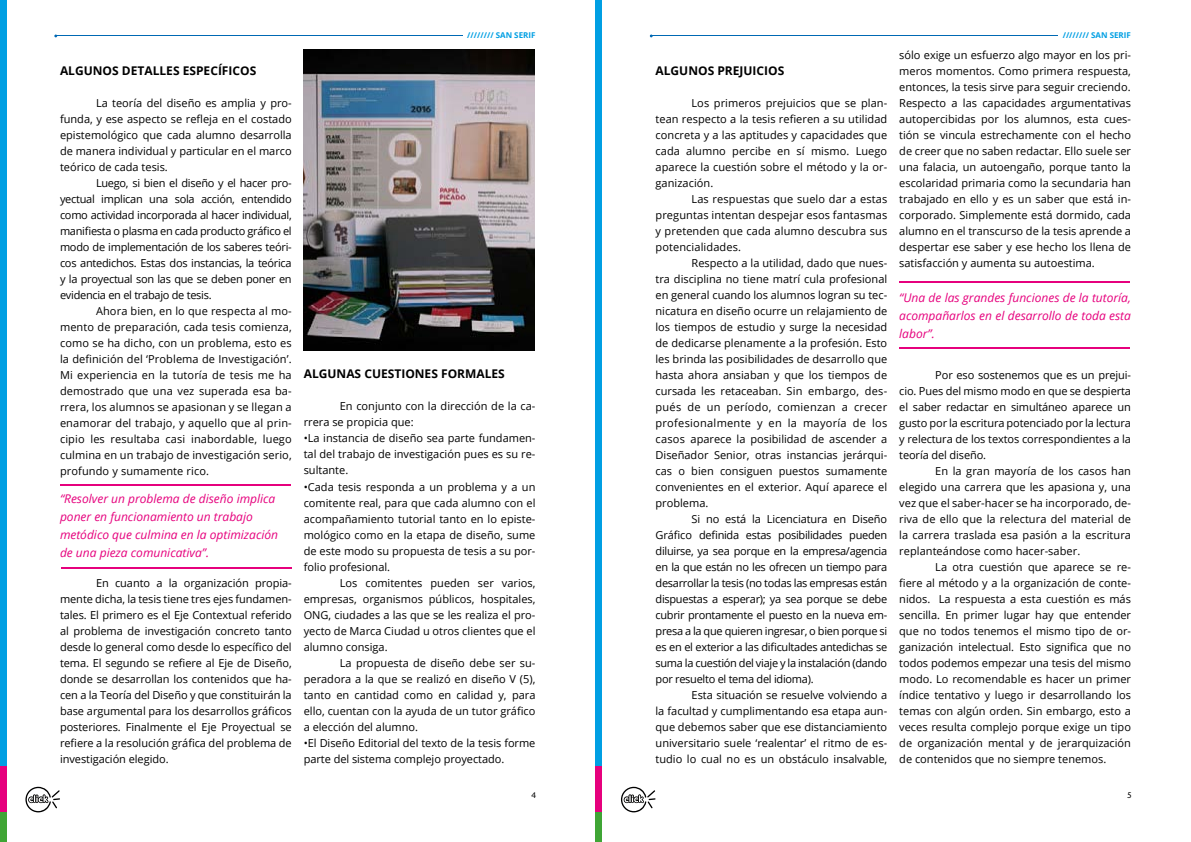
<style>
.page{position:relative;width:1191px;height:842px;background:#fff}
.page>*{position:absolute;margin:0;border:0;box-sizing:border-box;transform-origin:0 0}
.t1{font:italic 12px/18px "Open Sans";color:#e6007d}
.t2{font:700 12px "Open Sans";color:#000}
.t3{font:11px/16px "Open Sans";color:#000;text-align:justify}
.t4{font:9px "Today SHOP";color:#000}
.t5{font:700 8px "Open Sans";color:#009fe3}
</style>
<div class="page">
<hr style="left:55px;top:36px;width:407px;height:1px;background:#0069b4">
<hr style="left:650px;top:36px;width:408px;height:1px;background:#0069b4">
<div style="left:0;top:0;width:6px;height:842px;background:#009fe3"></div>
<div style="left:595px;top:0;width:6px;height:842px;background:#009fe3"></div>
<div style="left:0;top:766px;width:6px;height:76px;background:#e6007d"></div>
<div style="left:595px;top:766px;width:6px;height:76px;background:#e6007d"></div>
<div style="left:0;top:812px;width:6px;height:30px;background:#3fa535"></div>
<div style="left:595px;top:812px;width:6px;height:30px;background:#3fa535"></div>
<svg style="left:25px;top:787px;width:35px;height:25px"></svg>
<svg style="left:621px;top:787px;width:34px;height:25px"></svg>
<hr style="left:60px;top:484px;width:231px;height:1px;background:#e6007d">
<hr style="left:61px;top:567px;width:231px;height:1px;background:#e6007d">
<img style="left:304px;top:50px;width:230px;height:301px">
<hr style="left:899px;top:281px;width:231px;height:2px;background:#e6007d">
<hr style="left:899px;top:347px;width:231px;height:2px;background:#e6007d">
<p class="t2" style="left:60px;top:62px;width:198px">ALGUNOS DETALLES ESPECÍFICOS</p>
<p class="t3" style="left:60px;top:95px;width:233px;text-indent:36px">La teoría del diseño es amplia y pro&shy;funda, y ese aspecto se refleja en el costado epistemológico que cada alumno desarrolla de manera individual y particular en el marco teórico de cada tesis.</p>
<p class="t3" style="left:60px;top:175px;width:233px;text-indent:36px">Luego, si bien el diseño y el hacer pro&shy;yectual implican una sola acción, entendido como actividad incorporada al hacer individual, manifiesta o plasma en cada producto gráfico el modo de implementación de los saberes teóri&shy;cos antedichos. Estas dos instancias, la teórica y la proyectual son las que se deben poner en evidencia en el trabajo de tesis.</p>
<p class="t3" style="left:60px;top:303px;width:233px;text-indent:36px">Ahora bien, en lo que respecta al mo&shy;mento de preparación, cada tesis comienza, como se ha dicho, con un problema, esto es la definición del ‘Problema de Investigación’.<br>Mi experiencia en la tutoría de tesis me ha demostrado que una vez superada esa ba&shy;rrera, los alumnos se apasionan y se llegan a enamorar del trabajo, y aquello que al prin&shy;cipio les resultaba casi inabordable, luego culmina en un trabajo de investigación serio, profundo y sumamente rico.</p>
<p class="t1" style="left:60px;top:489px;width:220px">“Resolver un problema de diseño implica poner en funcionamiento un trabajo metódico que culmina en la optimización de una pieza comunicativa”.</p>
<p class="t3" style="left:60px;top:575px;width:233px;text-indent:36px">En cuanto a la organización propia&shy;mente dicha, la tesis tiene tres ejes fundamen&shy;tales. El primero es el Eje Contextual referido al problema de investigación concreto tanto desde lo general como desde lo específico del tema. El segundo se refiere al Eje de Diseño, donde se desarrollan los contenidos que ha&shy;cen a la Teoría del Diseño y que constituirán la base argumental para los desarrollos gráficos posteriores. Finalmente el Eje Proyectual se refiere a la resolución gráfica del problema de investigación elegido.</p>
<p class="t5" style="left:467px;top:30px;width:70px">//////// SAN SERIF</p>
<p class="t5" style="left:1062px;top:30px;width:70px">//////// SAN SERIF</p>
<p class="t2" style="left:304px;top:366px;width:203px">ALGUNAS CUESTIONES FORMALES</p>
<p class="t3" style="left:304px;top:398px;width:233px;text-indent:36px">En conjunto con la dirección de la ca&shy;rrera se propicia que:</p>
<p class="t3" style="left:304px;top:430px;width:233px">•La instancia de diseño sea parte fundamen&shy;tal del trabajo de investigación pues es su re&shy;sultante.</p>
<p class="t3" style="left:304px;top:478px;width:233px">•Cada tesis responda a un problema y a un comitente real, para que cada alumno con el acompañamiento tutorial tanto en lo episte&shy;mológico como en la etapa de diseño, sume de este modo su propuesta de tesis a su por&shy;folio profesional.</p>
<p class="t3" style="left:304px;top:574px;width:233px;text-indent:36px">Los comitentes pueden ser varios, empresas, organismos públicos, hospitales, ONG, ciudades a las que se les realiza el pro&shy;yecto de Marca Ciudad u otros clientes que el alumno consiga.</p>
<p class="t3" style="left:304px;top:654px;width:233px;text-indent:36px">La propuesta de diseño debe ser su&shy;peradora a la que se realizó en diseño V (5), tanto en cantidad como en calidad y, para ello, cuentan con la ayuda de un tutor gráfico a elección del alumno.</p>
<p class="t3" style="left:304px;top:734px;width:233px">•El Diseño Editorial del texto de la tesis forme parte del sistema complejo proyectado.</p>
<p class="t2" style="left:655px;top:62px;width:130px">ALGUNOS PREJUICIOS</p>
<p class="t3" style="left:655px;top:95px;width:233px;text-indent:36px">Los primeros prejuicios que se plan&shy;tean respecto a la tesis refieren a su utilidad concreta y a las aptitudes y capacidades que cada alumno percibe en sí mismo. Luego aparece la cuestión sobre el método y la or&shy;ganización.</p>
<p class="t3" style="left:655px;top:191px;width:233px;text-indent:36px">Las respuestas que suelo dar a estas preguntas intentan despejar esos fantasmas y pretenden que cada alumno descubra sus potencialidades.</p>
<p class="t3" style="left:655px;top:255px;width:233px;text-indent:36px">Respecto a la utilidad, dado que nues&shy;tra disciplina no tiene matrí cula profesional en general cuando los alumnos logran su tec&shy;nicatura en diseño ocurre un relajamiento de los tiempos de estudio y surge la necesidad de dedicarse plenamente a la profesión. Esto les brinda las posibilidades de desarrollo que hasta ahora ansiaban y que los tiempos de cursada les retaceaban. Sin embargo, des&shy;pués de un período, comienzan a crecer profesionalmente y en la mayoría de los casos aparece la posibilidad de ascender a Diseñador Senior, otras instancias jerárqui&shy;cas o bien consiguen puestos sumamente convenientes en el exterior. Aquí aparece el problema.</p>
<p class="t3" style="left:655px;top:511px;width:233px;text-indent:36px">Si no está la Licenciatura en Diseño Gráfico definida estas posibilidades pueden diluirse, ya sea porque en la empresa/agencia en la que están no les ofrecen un tiempo para desarrollar la tesis (no todas las empresas están dispuestas a esperar); ya sea porque se debe cubrir prontamente el puesto en la nueva em&shy;presa a la que quieren ingresar, o bien porque si es en el exterior a las dificultades antedichas se suma la cuestión del viaje y la instalación (dando por resuelto el tema del idioma).</p>
<p class="t3" style="left:655px;top:687px;width:233px;text-indent:36px">Esta situación se resuelve volviendo a la facultad y cumplimentando esa etapa aun&shy;que debemos saber que ese distanciamiento universitario suele ‘realentar’ el ritmo de es&shy;tudio lo cual no es un obstáculo insalvable,</p>
<p class="t3" style="left:899px;top:46px;width:233px">sólo exige un esfuerzo algo mayor en los pri&shy;meros momentos. Como primera respuesta, entonces, la tesis sirve para seguir creciendo.<br>Respecto a las capacidades argumentativas autopercibidas por los alumnos, esta cues&shy;tión se vincula estrechamente con el hecho de creer que no saben redactar. Ello suele ser una falacia, un autoengaño, porque tanto la escolaridad primaria como la secundaria han trabajado en ello y es un saber que está in&shy;corporado. Simplemente está dormido, cada alumno en el transcurso de la tesis aprende a despertar ese saber y ese hecho los llena de satisfacción y aumenta su autoestima.</p>
<p class="t1" style="left:899px;top:289px;width:233px;text-align:justify">“Una de las grandes funciones de la tutoría, acompañarlos en el desarrollo de toda esta labor”.</p>
<p class="t3" style="left:899px;top:366px;width:233px;text-indent:36px">Por eso sostenemos que es un prejui&shy;cio. Pues del mismo modo en que se despierta el saber redactar en simultáneo aparece un gusto por la escritura potenciado por la lectura y relectura de los textos correspondientes a la teoría del diseño.</p>
<p class="t3" style="left:899px;top:462px;width:233px;text-indent:36px">En la gran mayoría de los casos han elegido una carrera que les apasiona y, una vez que el saber-hacer se ha incorporado, de&shy;riva de ello que la relectura del material de la carrera traslada esa pasión a la escritura replanteándose como hacer-saber.</p>
<p class="t3" style="left:899px;top:558px;width:233px;text-indent:36px">La otra cuestión que aparece se re&shy;fiere al método y a la organización de conte&shy;nidos. La respuesta a esta cuestión es más sencilla. En primer lugar hay que entender que no todos tenemos el mismo tipo de or&shy;ganización intelectual. Esto significa que no todos podemos empezar una tesis del mismo modo. Lo recomendable es hacer un primer índice tentativo y luego ir desarrollando los temas con algún orden. Sin embargo, esto a veces resulta complejo porque exige un tipo de organización mental y de jerarquización de contenidos que no siempre tenemos.</p>
<p class="t4" style="left:531px;top:791px;width:6px">4</p>
<p class="t4" style="left:1127px;top:791px;width:5px">5</p>
</div>
